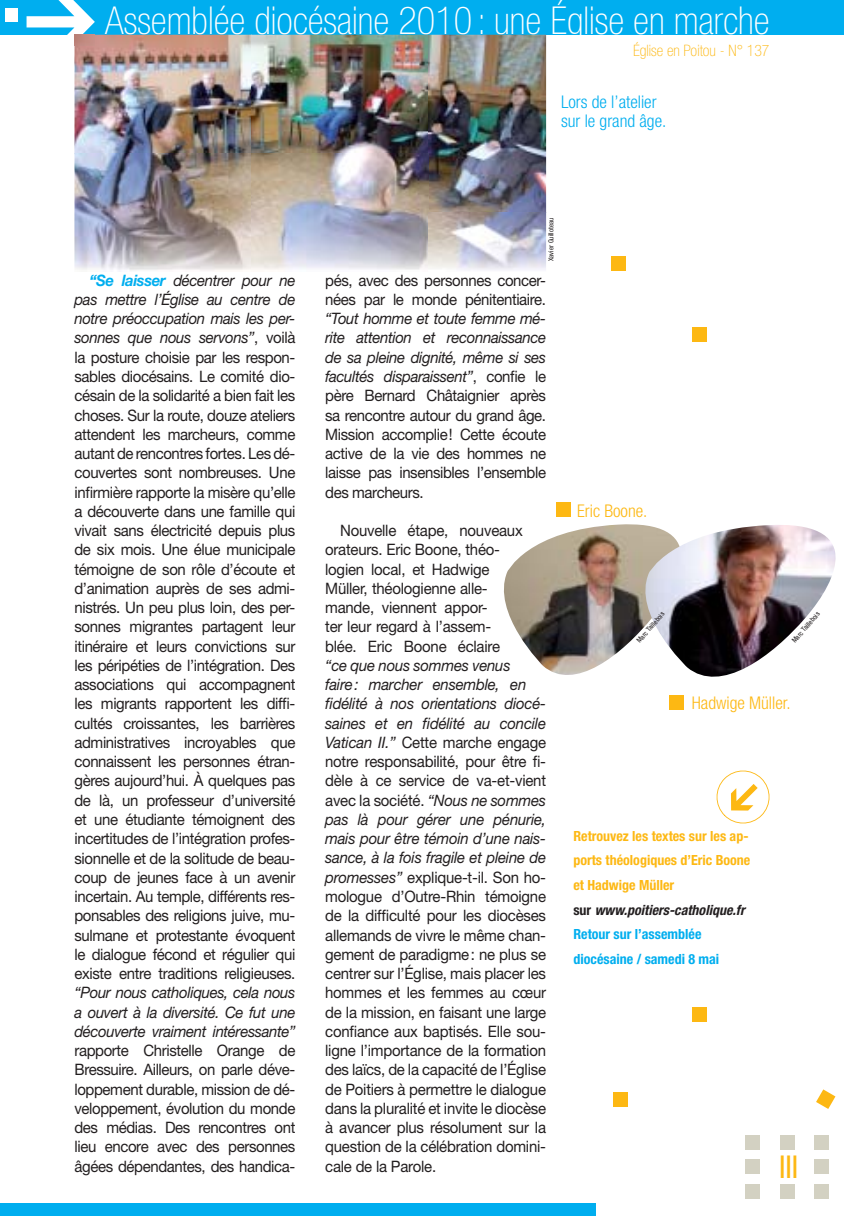
<style>
.page{position:relative;width:844px;height:1216px;background:#fff}
.page>*{position:absolute;margin:0;border:0;box-sizing:border-box;transform-origin:0 0}
.t1{font:100 condensed 38.5px "Helvetica Neue";color:#fff}
.t2{font:condensed 31.5px "Helvetica Neue";color:#fdb813}
.t3{font:300 condensed 17.5px/19.2px "Helvetica Neue";color:#00aeef}
.t4{font:300 condensed 17.5px "Helvetica Neue";color:#fdb813}
.t5{font:15.75px/19.2px "Helvetica Neue";letter-spacing:-.015em;color:#231f20;text-align:justify;scale:.95 1}
.t6{font:italic 15.75px/19.2px "Helvetica Neue";letter-spacing:-.025em;color:#231f20;text-align:justify;scale:.95 1}
.t7{font:100 condensed 15.75px "Helvetica Neue";color:#fdb813}
.t8{font:700 condensed 14px/24.5px "Helvetica Neue";color:#fdb813}
.t9{font:condensed 7px "Helvetica Neue";color:#231f20}
.s1{font-weight:700;font-style:italic;color:#00aeef}
.s2{font-style:italic}
.s3{color:#231f20}
.s4{font-style:italic;color:#231f20}
.s5{color:#00aeef}
</style>
<div class="page">
<div style="left:0;top:0;width:843px;height:35px;background:#00aeef"></div>
<div style="left:5px;top:8px;width:13px;height:14px;background:#fff"></div>
<img style="left:504px;top:524px;width:139px;height:151px">
<img style="left:643px;top:525px;width:193px;height:152px">
<img style="left:74px;top:35px;width:472px;height:236px">
<img style="left:74px;top:35px;width:21px;height:11px">
<svg style="left:74px;top:35px;width:11px;height:9px"></svg>
<svg style="left:716px;top:770px;width:54px;height:54px"></svg>
<div style="left:814px;top:1159px;width:14px;height:15px;background:#d3d1c2"></div>
<svg style="left:816px;top:1089px;width:19px;height:19px"></svg>
<div style="left:814px;top:1134px;width:14px;height:15px;background:#d3d1c2"></div>
<div style="left:814px;top:1184px;width:14px;height:14px;background:#d3d1c2"></div>
<div style="left:780px;top:1184px;width:14px;height:14px;background:#d3d1c2"></div>
<div style="left:745px;top:1184px;width:14px;height:14px;background:#d3d1c2"></div>
<div style="left:745px;top:1159px;width:14px;height:15px;background:#d3d1c2"></div>
<div style="left:745px;top:1134px;width:14px;height:15px;background:#d3d1c2"></div>
<div style="left:780px;top:1134px;width:14px;height:15px;background:#d3d1c2"></div>
<div style="left:0;top:1203px;width:595px;height:12px;background:#00aeef"></div>
<div style="left:556px;top:502px;width:14px;height:15px;background:#fdb813"></div>
<div style="left:669px;top:695px;width:14px;height:14px;background:#fdb813"></div>
<div style="left:692px;top:1007px;width:14px;height:14px;background:#fdb813"></div>
<div style="left:692px;top:327px;width:14px;height:15px;background:#fdb813"></div>
<div style="left:611px;top:256px;width:14px;height:15px;background:#fdb813"></div>
<div style="left:613px;top:1091px;width:14px;height:15px;background:#fdb813"></div>
<h1 class="t1" style="left:24px;top:7px;width:747px">➔ Assemblée diocésaine 2010 : une Église en marche</h1>
<p class="t7" style="left:633px;top:45px;width:138px">Église en Poitou - N° 137</p>
<p class="t3" style="left:561px;top:94px;width:107px">Lors de l’atelier sur le grand âge.</p>
<p class="t5" style="left:74px;top:272px;width:234px;text-indent:15px"><span class="s1">“Se laisser</span> <span class="s2">décentrer pour ne pas mettre l’Église au centre de notre préoccupation mais les per&shy;sonnes que nous servons”</span>, voilà la posture choisie par les respon&shy;sables diocésains. Le comité dio&shy;césain de la solidarité a bien fait les choses. Sur la route, douze ateliers attendent les marcheurs, comme autant de rencontres fortes. Les dé&shy;couvertes sont nombreuses. Une infirmière rapporte la misère qu’elle a découverte dans une famille qui vivait sans électricité depuis plus de six mois. Une élue municipale témoigne de son rôle d’écoute et d’animation auprès de ses admi&shy;nistrés. Un peu plus loin, des per&shy;sonnes migrantes partagent leur itinéraire et leurs convictions sur les péripéties de l’intégration. Des associations qui accompagnent les migrants rapportent les diffi&shy;cultés croissantes, les barrières administratives incroyables que connaissent les personnes étran&shy;gères aujourd’hui. À quelques pas de là, un professeur d’université et une étudiante témoignent des incertitudes de l’intégration profes&shy;sionnelle et de la solitude de beau&shy;coup de jeunes face à un avenir incertain. Au temple, différents res&shy;ponsables des religions juive, mu&shy;sulmane et protestante évoquent le dialogue fécond et régulier qui existe entre traditions religieuses.</p>
<p class="t6" style="left:74px;top:984px;width:234px">“Pour nous catholiques, cela nous a ouvert à la diversité. Ce fut une découverte vraiment intéressante”</p>
<p class="t5" style="left:74px;top:1042px;width:234px">rapporte Christelle Orange de Bressuire. Ailleurs, on parle déve&shy;loppement durable, mission de dé&shy;veloppement, évolution du monde des médias. Des rencontres ont lieu encore avec des personnes âgées dépendantes, des handica-</p>
<p class="t9" style="left:548px;top:261px;width:45px;rotate:-90deg">Xavier Guilloteau</p>
<p class="t5" style="left:325px;top:272px;width:234px">pés, avec des personnes concer&shy;nées par le monde pénitentiaire.</p>
<p class="t5" style="left:325px;top:310px;width:234px"><span class="s2">“Tout homme et toute femme mé&shy;rite attention et reconnaissance de sa pleine dignité, même si ses facultés disparaissent”</span>, confie le père Bernard Châtaignier après sa rencontre autour du grand âge.<br>Mission accomplie ! Cette écoute active de la vie des hommes ne laisse pas insensibles l’ensemble des marcheurs.</p>
<p class="t5" style="left:325px;top:522px;width:209px;text-align:left;text-indent:15px">Nouvelle étape, nouveaux orateurs. Eric Boone, théo&shy;logien local, et Hadwige<br>Müller, théologienne alle&shy;mande, viennent appor-<br>ter leur regard à l’assem&shy;blée. Eric Boone éclaire</p>
<p class="t5" style="left:325px;top:657px;width:234px;text-align:left"><span class="s2">“ce que nous sommes venus<br>faire : marcher ensemble, en fidélité à nos orientations diocé&shy;saines et en fidélité au concile<br>Vatican II.”</span> Cette marche engage notre responsabilité, pour être fi&shy;dèle à ce service de va-et-vient avec la société. <span class="s2">“Nous ne sommes pas là pour gérer une pénurie, mais pour être témoin d’une nais&shy;sance, à la fois fragile et pleine de promesses”</span> explique-t-il. Son ho&shy;mologue d’Outre-Rhin témoigne de la difficulté pour les diocèses allemands de vivre le même chan&shy;gement de paradigme : ne plus se centrer sur l’Église, mais placer les hommes et les femmes au cœur de la mission, en faisant une large confiance aux baptisés. Elle sou&shy;ligne l’importance de la formation des laïcs, de la capacité de l’Église de Poitiers à permettre le dialogue dans la pluralité et invite le diocèse à avancer plus résolument sur la question de la célébration domini&shy;cale de la Parole.</p>
<p class="t4" style="left:577px;top:504px;width:72px">Eric Boone.</p>
<p class="t9" style="left:636px;top:640px;width:40px;rotate:-49deg">Marc Taillebois</p>
<p class="t9" style="left:791px;top:640px;width:40px;rotate:-49deg">Marc Taillebois</p>
<p class="t4" style="left:691px;top:697px;width:100px">Hadwige Müller.</p>
<p class="t8" style="left:573px;top:825px;width:178px">Retrouvez les textes sur les ap&shy;ports théologiques d’Eric Boone et Hadwige Müller<br><span class="s3">sur</span> <span class="s4">www.poitiers-catholique.fr<br></span><span class="s5">Retour sur l’assemblée diocésaine / samedi 8 mai</span></p>
<h2 class="t2" style="left:778px;top:1155px;width:21px">III</h2>
</div>
